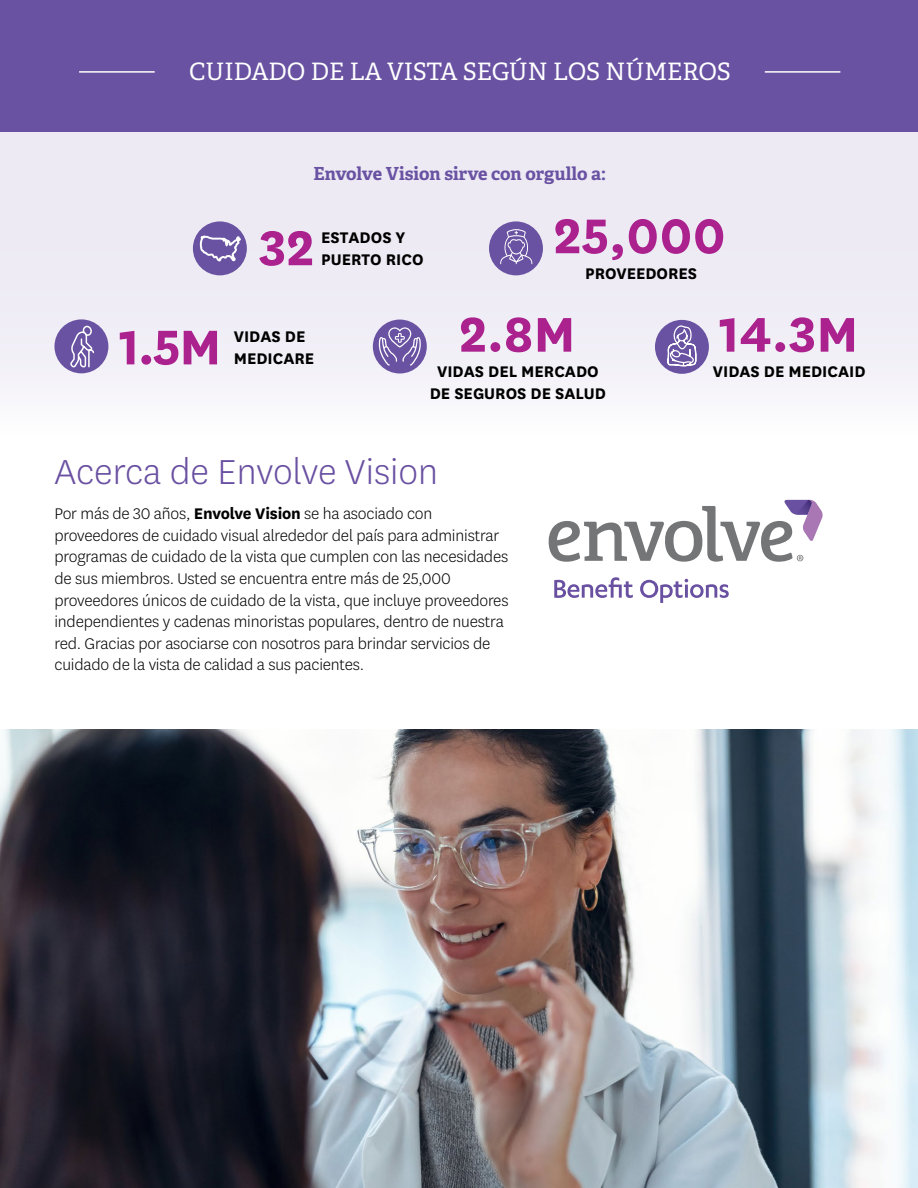
<style>
.page{position:relative;width:918px;height:1188px;background:#fff}
.page>*{position:absolute;margin:0;border:0;box-sizing:border-box;transform-origin:0 0}
.t1{font:700 57px "Centene Sans";color:#ab218e}
.t2{font:300 40.5px "Centene Sans";color:#6950a1}
.t3{font:24px "Adelle";color:#fff}
.t4{font:300 18px/21.6px "Centene Sans";letter-spacing:-.01em;color:#000}
.t5{font:700 18px/21.6px "Centene Sans";color:#000}
.t6{font:700 18px "Adelle";color:#6952a2}
.s1{font-weight:700}
</style>
<div class="page">
<div style="left:0;top:114px;width:918px;height:320px;background:linear-gradient(to bottom,#e9e5f1,#f7f6fa)"></div>
<div style="left:0;top:0;width:918px;height:132px;background:#6952a2"></div>
<div style="left:489px;top:221px;width:54px;height:54px;background:#6952a2;border-radius:50%"></div>
<div style="left:193px;top:221px;width:54px;height:54px;background:#6952a2;border-radius:50%"></div>
<svg style="left:500px;top:229px;width:32px;height:35px"></svg>
<svg style="left:198px;top:217px;width:44px;height:57px"></svg>
<div style="left:655px;top:320px;width:54px;height:54px;background:#6952a2;border-radius:50%"></div>
<div style="left:373px;top:320px;width:54px;height:54px;background:#6952a2;border-radius:50%"></div>
<svg style="left:377px;top:327px;width:46px;height:39px"></svg>
<svg style="left:667px;top:322px;width:30px;height:45px"></svg>
<div style="left:54px;top:319px;width:54px;height:54px;background:#6952a2;border-radius:50%"></div>
<svg style="left:69px;top:326px;width:26px;height:45px"></svg>
<hr style="left:79px;top:71px;width:76px;height:2px;background:#fff">
<hr style="left:765px;top:71px;width:75px;height:2px;background:#fff">
<svg style="left:549px;top:500px;width:274px;height:62px"></svg>
<svg style="left:554px;top:577px;width:79px;height:21px"></svg>
<svg style="left:640px;top:579px;width:89px;height:24px"></svg>
<img style="left:0;top:729px;width:918px;height:459px">
<h3 class="t3" style="left:189px;top:57px;width:543px">CUIDADO DE LA VISTA SEGÚN LOS NÚMEROS</h3>
<p class="t6" style="left:313px;top:162px;width:294px">Envolve Vision sirve con orgullo a:</p>
<h1 class="t1" style="left:259px;top:207px;width:57px">32</h1>
<p class="t5" style="left:321px;top:226px;width:104px">ESTADOS Y<br>PUERTO RICO</p>
<h1 class="t1" style="left:119px;top:307px;width:104px">1.5M</h1>
<p class="t5" style="left:234px;top:325px;width:82px">VIDAS DE<br>MEDICARE</p>
<h1 class="t1" style="left:554px;top:195px;width:174px">25,000</h1>
<p class="t5" style="left:585px;top:262px;width:113px">PROVEEDORES</p>
<h1 class="t1" style="left:719px;top:294px;width:141px">14.3M</h1>
<p class="t5" style="left:430px;top:360px;width:178px;text-align:center">VIDAS DEL MERCADO<br>DE SEGUROS DE SALUD</p>
<h1 class="t1" style="left:459px;top:294px;width:118px">2.8M</h1>
<p class="t5" style="left:713px;top:360px;width:154px">VIDAS DE MEDICAID</p>
<h2 class="t2" style="left:54px;top:447px;width:385px">Acerca de Envolve Vision</h2>
<p class="t4" style="left:54px;top:502px;width:456px">Por más de 30 años, <span class="s1">Envolve Vision</span> se ha asociado con proveedores de cuidado visual alrededor del país para administrar programas de cuidado de la vista que cumplen con las necesidades de sus miembros. Usted se encuentra entre más de 25,000 proveedores únicos de cuidado de la vista, que incluye proveedores independientes y cadenas minoristas populares, dentro de nuestra red. Gracias por asociarse con nosotros para brindar servicios de cuidado de la vista de calidad a sus pacientes.</p>
</div>
